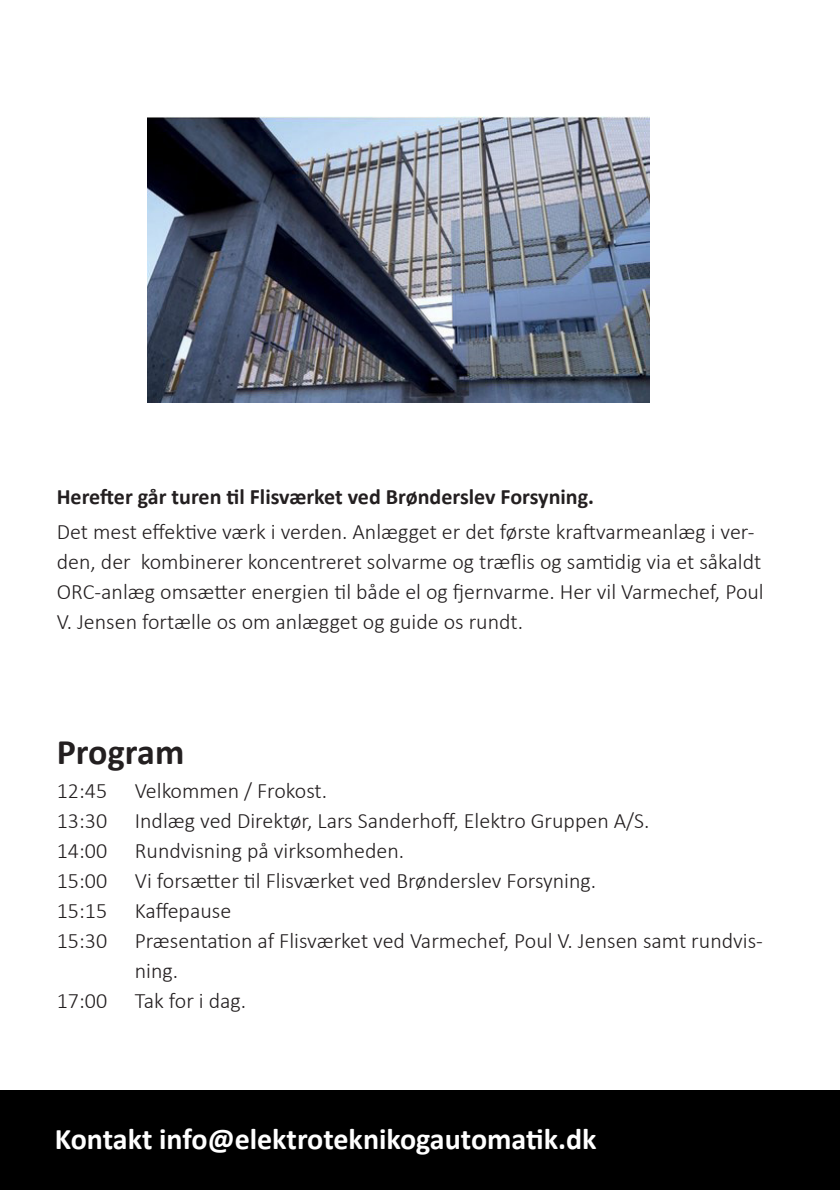
<style>
.page{position:relative;width:840px;height:1191px;background:#fff}
.page>*{position:absolute;margin:0;border:0;box-sizing:border-box;transform-origin:0 0}
.t1{font:700 36px "Calibri";color:#231f20}
.t2{font:700 30px "Calibri";color:#fff}
.t3{font:300 22px/30px "Calibri";color:#231f20}
.t4{font:700 22px "Calibri";color:#231f20}
</style>
<div class="page">
<img style="left:147px;top:116px;width:502px;height:286px">
<div style="left:0;top:1090px;width:839px;height:99px;background:#000"></div>
<p class="t4" style="left:57px;top:483px;width:538px">Herefter går turen til Flisværket ved Brønderslev Forsyning.</p>
<p class="t3" style="left:57px;top:516px;width:708px">Det mest effektive værk i verden. Anlægget er det første kraftvarmeanlæg i ver&shy;den, der kombinerer koncentreret solvarme og træflis og samtidig via et såkaldt ORC-anlæg omsætter energien til både el og fjernvarme. Her vil Varmechef, Poul V. Jensen fortælle os om anlægget og guide os rundt.</p>
<p class="t1" style="left:57px;top:729px;width:129px">Program</p>
<p class="t3" style="left:57px;top:775px;width:52px">12:45</p>
<p class="t3" style="left:135px;top:775px;width:194px">Velkommen / Frokost.</p>
<p class="t3" style="left:57px;top:805px;width:52px">13:30</p>
<p class="t3" style="left:135px;top:805px;width:516px">Indlæg ved Direktør, Lars Sanderhoff, Elektro Gruppen A/S.</p>
<p class="t3" style="left:57px;top:835px;width:52px">14:00</p>
<p class="t3" style="left:135px;top:835px;width:271px">Rundvisning på virksomheden.</p>
<p class="t3" style="left:57px;top:865px;width:52px">15:00</p>
<p class="t3" style="left:135px;top:865px;width:462px">Vi forsætter til Flisværket ved Brønderslev Forsyning.</p>
<p class="t3" style="left:57px;top:895px;width:52px">15:15</p>
<p class="t3" style="left:135px;top:895px;width:98px">Kaffepause</p>
<p class="t3" style="left:57px;top:925px;width:52px">15:30</p>
<p class="t3" style="left:135px;top:925px;width:629px">Præsentation af Flisværket ved Varmechef, Poul V. Jensen samt rundvis&shy;ning.</p>
<p class="t3" style="left:57px;top:985px;width:52px">17:00</p>
<p class="t3" style="left:135px;top:985px;width:113px">Tak for i dag.</p>
<p class="t2" style="left:55px;top:1120px;width:543px">Kontakt info@elektroteknikogautomatik.dk</p>
</div>
